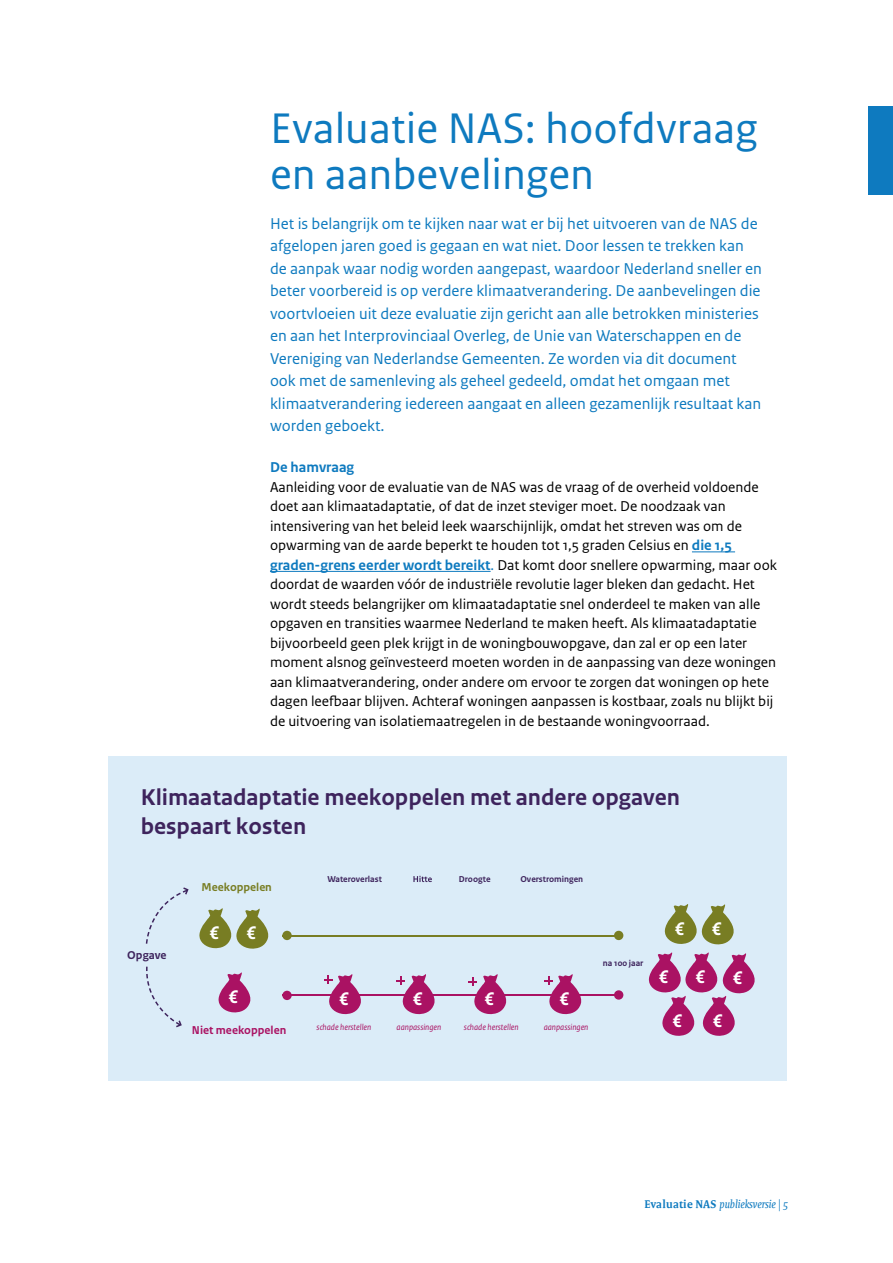
<style>
.page{position:relative;width:893px;height:1263px;background:#fff}
.page>*{position:absolute;margin:0;border:0;box-sizing:border-box;transform-origin:0 0}
.t1{font:45px/46.5px "Rijksoverheid Sans Text";color:#0e7abf}
.t2{font:700 24px/28.8px "Rijksoverheid Sans Text";color:#3e245d}
.t3{font:italic 700 19.35px "Rijksoverheid Sans Text";color:#fff}
.Intro{font:16.5px/22.5px "Rijksoverheid Sans Text";color:#0e7abf}
.Plattetekst{font:15px/19.5px "Rijksoverheid Sans Text";color:#000}
.t4{font:700 15px "Rijksoverheid Sans Text";color:#0e7abf}
.t5{font:italic 12px "Rijksoverheid Serif";color:#0e7abf}
.t6{font:700 12px "Rijksoverheid Sans Text";color:#aa1263}
.t7{font:700 12px "Rijksoverheid Sans Text";color:#787d23}
.t8{font:700 12px "Rijksoverheid Sans Text";color:#3e245d}
.t9{font:italic 9px "Rijksoverheid Sans Text";color:#aa1263}
.t10{font:700 9px "Rijksoverheid Sans Text";color:#3e245d}
.s1{font-weight:700;color:#0e7abf}
.s2{color:#0e7abf}
.s3{font-weight:700;font-style:normal}
</style>
<div class="page">
<div style="left:108px;top:756px;width:679px;height:324px;background:#dbecf8"></div>
<hr style="left:283px;top:994px;width:339px;height:2px;background:#aa1263">
<svg style="left:218px;top:972px;width:33px;height:41px"></svg>
<svg style="left:648px;top:952px;width:107px;height:84px"></svg>
<svg style="left:664px;top:904px;width:70px;height:41px"></svg>
<svg style="left:199px;top:908px;width:70px;height:41px"></svg>
<svg style="left:413px;top:876px;width:19px;height:6px"></svg>
<hr style="left:283px;top:935px;width:339px;height:1px;background:#787d23">
<svg style="left:324px;top:974px;width:37px;height:41px"></svg>
<svg style="left:397px;top:974px;width:38px;height:41px"></svg>
<svg style="left:469px;top:974px;width:38px;height:41px"></svg>
<svg style="left:545px;top:974px;width:37px;height:41px"></svg>
<div style="left:614px;top:931px;width:9px;height:9px;background:#787d23;border-radius:50%"></div>
<div style="left:614px;top:990px;width:9px;height:10px;background:#aa1263;border-radius:50%"></div>
<div style="left:282px;top:931px;width:10px;height:9px;background:#787d23;border-radius:50%"></div>
<div style="left:282px;top:991px;width:10px;height:9px;background:#aa1263;border-radius:50%"></div>
<svg style="left:146px;top:887px;width:43px;height:57px"></svg>
<svg style="left:146px;top:967px;width:36px;height:60px"></svg>
<hr style="left:692px;top:551px;width:43px;height:1px;background:#0e7abf">
<hr style="left:270px;top:571px;width:221px;height:1px;background:#0e7abf">
<div style="left:868px;top:106px;width:25px;height:89px;background:#0e7abf"></div>
<h1 class="t1" style="left:270px;top:105px;width:489px">Evaluatie NAS: hoofdvraag en aanbevelingen</h1>
<p class="Intro" style="left:270px;top:212px;width:494px">Het is belangrijk om te kijken naar wat er bij het uitvoeren van de NAS de afgelopen jaren goed is gegaan en wat niet. Door lessen te trekken kan de aanpak waar nodig worden aangepast, waardoor Nederland sneller en beter voorbereid is op verdere klimaatverandering. De aanbevelingen die voortvloeien uit deze evaluatie zijn gericht aan alle betrokken ministeries en aan het Interprovinciaal Overleg, de Unie van Waterschappen en de Vereniging van Nederlandse Gemeenten. Ze worden via dit document ook met de samenleving als geheel gedeeld, omdat het omgaan met klimaatverandering iedereen aangaat en alleen gezamenlijk resultaat kan worden geboekt.</p>
<h2 class="t4" style="left:270px;top:459px;width:86px">De hamvraag</h2>
<p class="Plattetekst" style="left:270px;top:477px;width:508px">Aanleiding voor de evaluatie van de NAS was de vraag of de overheid voldoende doet aan klimaatadaptatie, of dat de inzet steviger moet. De noodzaak van intensivering van het beleid leek waarschijnlijk, omdat het streven was om de opwarming van de aarde beperkt te houden tot 1,5 graden Celsius en <span class="s1">die 1,5 graden-grens eerder wordt bereikt</span><span class="s2">.</span> Dat komt door snellere opwarming, maar ook doordat de waarden vóór de industriële revolutie lager bleken dan gedacht. Het wordt steeds belangrijker om klimaatadaptatie snel onderdeel te maken van alle opgaven en transities waarmee Nederland te maken heeft. Als klimaatadaptatie bijvoorbeeld geen plek krijgt in de woningbouwopgave, dan zal er op een later moment alsnog geïnvesteerd moeten worden in de aanpassing van deze woningen aan klimaatverandering, onder andere om ervoor te zorgen dat woningen op hete dagen leefbaar blijven. Achteraf woningen aanpassen is kostbaar, zoals nu blijkt bij de uitvoering van isolatiemaatregelen in de bestaande woningvoorraad.</p>
<h2 class="t2" style="left:141px;top:784px;width:541px">Klimaatadaptatie meekoppelen met andere opgaven bespaart kosten</h2>
<p class="t7" style="left:202px;top:880px;width:72px">Meekoppelen</p>
<p class="t10" style="left:327px;top:873px;width:56px">Wateroverlast</p>
<p class="t10" style="left:459px;top:874px;width:33px">Droogte</p>
<p class="t10" style="left:520px;top:874px;width:64px">Overstromingen</p>
<p class="t8" style="left:127px;top:949px;width:41px">Opgave</p>
<p class="t3" style="left:210px;top:922px;width:12px">€</p>
<p class="t3" style="left:246px;top:922px;width:12px">€</p>
<p class="t3" style="left:675px;top:917px;width:12px">€</p>
<p class="t3" style="left:712px;top:918px;width:12px">€</p>
<p class="t3" style="left:229px;top:986px;width:12px">€</p>
<p class="t3" style="left:339px;top:988px;width:12px">€</p>
<p class="t3" style="left:413px;top:988px;width:12px">€</p>
<p class="t3" style="left:484px;top:988px;width:12px">€</p>
<p class="t3" style="left:559px;top:988px;width:12px">€</p>
<p class="t6" style="left:192px;top:1024px;width:96px">Niet meekoppelen</p>
<p class="t9" style="left:317px;top:1022px;width:56px">schade herstellen</p>
<p class="t9" style="left:397px;top:1022px;width:46px">aanpassingen</p>
<p class="t9" style="left:464px;top:1022px;width:56px">schade herstellen</p>
<p class="t9" style="left:544px;top:1022px;width:46px">aanpassingen</p>
<p class="t10" style="left:603px;top:958px;width:42px">na 100 jaar</p>
<p class="t3" style="left:659px;top:966px;width:12px">€</p>
<p class="t3" style="left:696px;top:966px;width:12px">€</p>
<p class="t3" style="left:672px;top:1009px;width:12px">€</p>
<p class="t3" style="left:713px;top:1009px;width:12px">€</p>
<p class="t3" style="left:733px;top:967px;width:12px">€</p>
<p class="t5" style="left:645px;top:1197px;width:145px"><span class="s3">Evaluatie NAS</span> publieksversie | 5</p>
</div>
